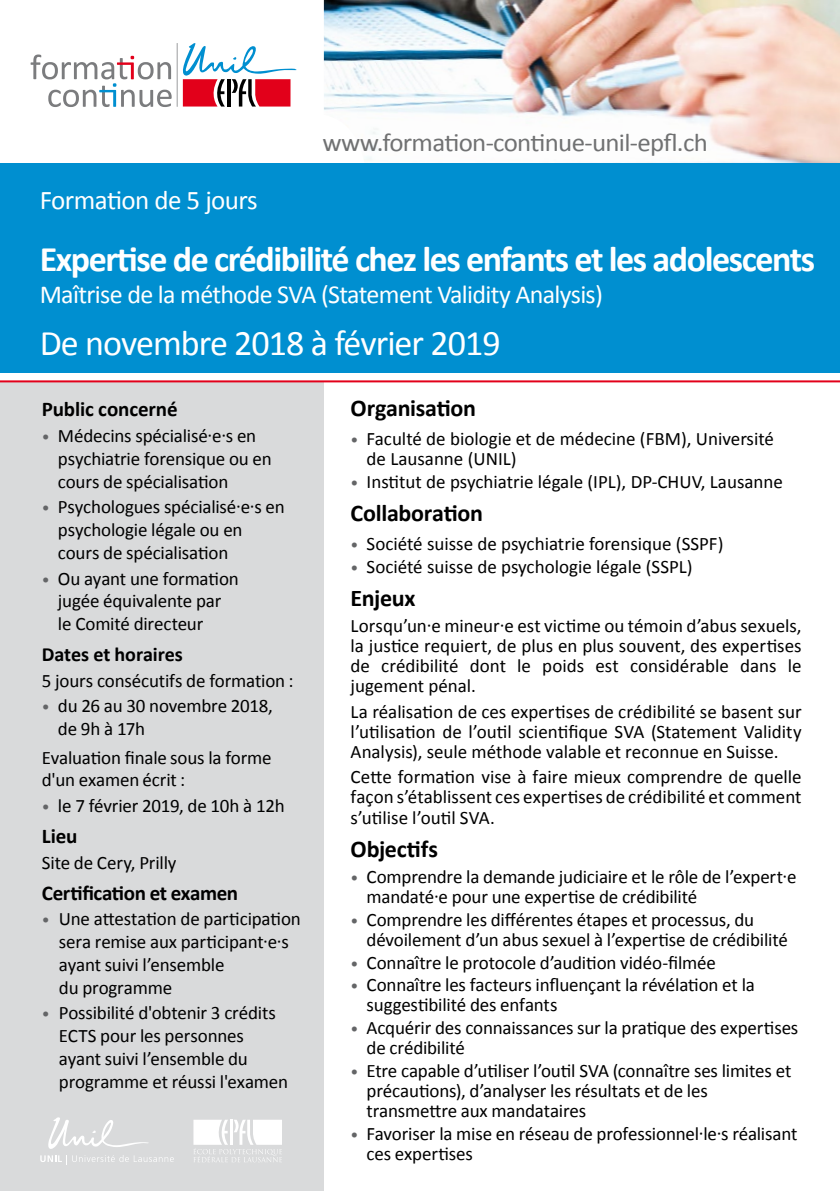
<style>
.page{position:relative;width:840px;height:1191px;background:#fff}
.page>*{position:absolute;margin:0;border:0;box-sizing:border-box;transform-origin:0 0}
.t1{font:700 36px "Calibri";letter-spacing:-.04em;color:#fff}
.t2{font:36px "Calibri";letter-spacing:-.025em;color:#fff}
.t3{font:27px "Calibri";letter-spacing:-.02em;color:#fff}
.t4{font:26px "Calibri";letter-spacing:-.025em;color:#fff}
.t5{font:25.6px "Calibri";letter-spacing:-.025em;color:#707172;scale:1.05 1}
.t6{font:700 24px "Calibri";letter-spacing:-.01em;color:#000}
.t7{font:700 21px "Calibri";letter-spacing:-.01em;color:#000}
.t8{font:700 20.2px "Calibri";letter-spacing:-.005em;color:#000}
.t9{font:19px/20px "Calibri";letter-spacing:-.01em;color:#000}
.s1{font-size:16px;color:#646567}
</style>
<div class="page">
<div style="left:0;top:382px;width:324px;height:809px;background:#d9dadb"></div>
<svg style="left:40px;top:1117px;width:134px;height:47px"></svg>
<svg style="left:193px;top:1119px;width:89px;height:43px"></svg>
<img style="left:324px;top:0;width:515px;height:163px">
<svg style="left:182px;top:43px;width:114px;height:64px"></svg>
<hr style="left:177px;top:43px;width:1px;height:64px;background:#b1b3b4">
<svg style="left:31px;top:54px;width:140px;height:53px"></svg>
<div style="left:0;top:163px;width:839px;height:210px;background:#008fd0"></div>
<hr style="left:0;top:380px;width:839px;height:2px;background:#e2001a">
<h3 class="t5" style="left:322px;top:126px;width:368px">www.formation-continue-unil-epfl.ch</h3>
<h2 class="t3" style="left:40px;top:183px;width:219px">Formation de 5 jours</h2>
<h1 class="t1" style="left:40px;top:236px;width:776px">Expertise de crédibilité chez les enfants et les adolescents</h1>
<h3 class="t4" style="left:40px;top:278px;width:564px">Maîtrise de la méthode SVA (Statement Validity Analysis)</h3>
<h1 class="t2" style="left:40px;top:320px;width:462px">De novembre 2018 à février 2019</h1>
<p class="t7" style="left:42px;top:396px;width:137px">Public concerné</p>
<p class="t9" style="left:58px;top:424px;width:215px;line-height:22.8px;text-indent:-16px"><span class="s1">•</span> Médecins spécialisé·e·s en psychiatrie forensique ou en cours de spécialisation</p>
<p class="t9" style="left:58px;top:495px;width:228px;line-height:22.8px;text-indent:-16px"><span class="s1">•</span> Psychologues spécialisé·e·s en psychologie légale ou en cours de spécialisation</p>
<p class="t9" style="left:58px;top:567px;width:182px;line-height:22.8px;text-indent:-16px"><span class="s1">•</span> Ou ayant une formation jugée équivalente par le Comité directeur</p>
<p class="t8" style="left:42px;top:641px;width:142px">Dates et horaires</p>
<p class="t9" style="left:42px;top:670px;width:253px">5 jours consécutifs de formation :</p>
<p class="t9" style="left:58px;top:694px;width:216px;line-height:22.8px;text-indent:-16px"><span class="s1">•</span> du 26 au 30 novembre 2018, de 9h à 17h</p>
<p class="t9" style="left:42px;top:746px;width:231px;line-height:22.8px">Evaluation finale sous la forme d'un examen écrit :</p>
<p class="t9" style="left:42px;top:796px;width:244px"><span class="s1">•</span> le 7 février 2019, de 10h à 12h</p>
<p class="t7" style="left:42px;top:822px;width:37px">Lieu</p>
<p class="t9" style="left:42px;top:852px;width:136px">Site de Cery, Prilly</p>
<p class="t7" style="left:42px;top:879px;width:197px">Certification et examen</p>
<p class="t9" style="left:59px;top:907px;width:243px;line-height:22.8px;text-indent:-17px"><span class="s1">•</span> Une attestation de participation sera remise aux participant·e·s ayant suivi l’ensemble<br>du programme</p>
<p class="t9" style="left:59px;top:1001px;width:230px;line-height:22.8px;text-indent:-17px"><span class="s1">•</span> Possibilité d'obtenir 3 crédits<br>ECTS pour les personnes ayant suivi l’ensemble du programme et réussi l'examen</p>
<p class="t6" style="left:350px;top:393px;width:127px">Organisation</p>
<p class="t9" style="left:366px;top:428px;width:409px;text-indent:-16px"><span class="s1">•</span> Faculté de biologie et de médecine (FBM), Université de Lausanne (UNIL)</p>
<p class="t9" style="left:350px;top:471px;width:433px"><span class="s1">•</span> Institut de psychiatrie légale (IPL), DP-CHUV, Lausanne</p>
<p class="t6" style="left:350px;top:498px;width:134px">Collaboration</p>
<p class="t9" style="left:350px;top:533px;width:374px"><span class="s1">•</span> Société suisse de psychiatrie forensique (SSPF)</p>
<p class="t9" style="left:350px;top:556px;width:343px"><span class="s1">•</span> Société suisse de psychologie légale (SSPL)</p>
<p class="t6" style="left:350px;top:583px;width:66px">Enjeux</p>
<p class="t9" style="left:350px;top:616px;width:452px;text-align:justify">Lorsqu’un·e mineur·e est victime ou témoin d’abus sexuels, la justice requiert, de plus en plus souvent, des expertises de crédibilité dont le poids est considérable dans le jugement pénal.</p>
<p class="t9" style="left:350px;top:701px;width:452px;text-align:justify">La réalisation de ces expertises de crédibilité se basent sur l’utilisation de l’outil scientifique SVA (Statement Validity Analysis), seule méthode valable et reconnue en Suisse.</p>
<p class="t9" style="left:350px;top:767px;width:452px;text-align:justify">Cette formation vise à faire mieux comprendre de quelle façon s’établissent ces expertises de crédibilité et comment s’utilise l’outil SVA.</p>
<p class="t6" style="left:350px;top:834px;width:89px">Objectifs</p>
<p class="t9" style="left:366px;top:866px;width:431px;text-indent:-16px"><span class="s1">•</span> Comprendre la demande judiciaire et le rôle de l’expert·e mandaté·e pour une expertise de crédibilité</p>
<p class="t9" style="left:366px;top:909px;width:422px;text-indent:-16px"><span class="s1">•</span> Comprendre les différentes étapes et processus, du dévoilement d’un abus sexuel à l’expertise de crédibilité</p>
<p class="t9" style="left:350px;top:952px;width:366px"><span class="s1">•</span> Connaître le protocole d’audition vidéo-filmée</p>
<p class="t9" style="left:366px;top:975px;width:389px;text-indent:-16px"><span class="s1">•</span> Connaître les facteurs influençant la révélation et la suggestibilité des enfants</p>
<p class="t9" style="left:366px;top:1018px;width:433px;text-indent:-16px"><span class="s1">•</span> Acquérir des connaissances sur la pratique des expertises de crédibilité</p>
<p class="t9" style="left:366px;top:1060px;width:426px;text-indent:-16px"><span class="s1">•</span> Etre capable d’utiliser l’outil SVA (connaître ses limites et précautions), d’analyser les résultats et de les transmettre aux mandataires</p>
<p class="t9" style="left:366px;top:1123px;width:432px;text-indent:-16px"><span class="s1">•</span> Favoriser la mise en réseau de professionnel·le·s réalisant ces expertises</p>
</div>
